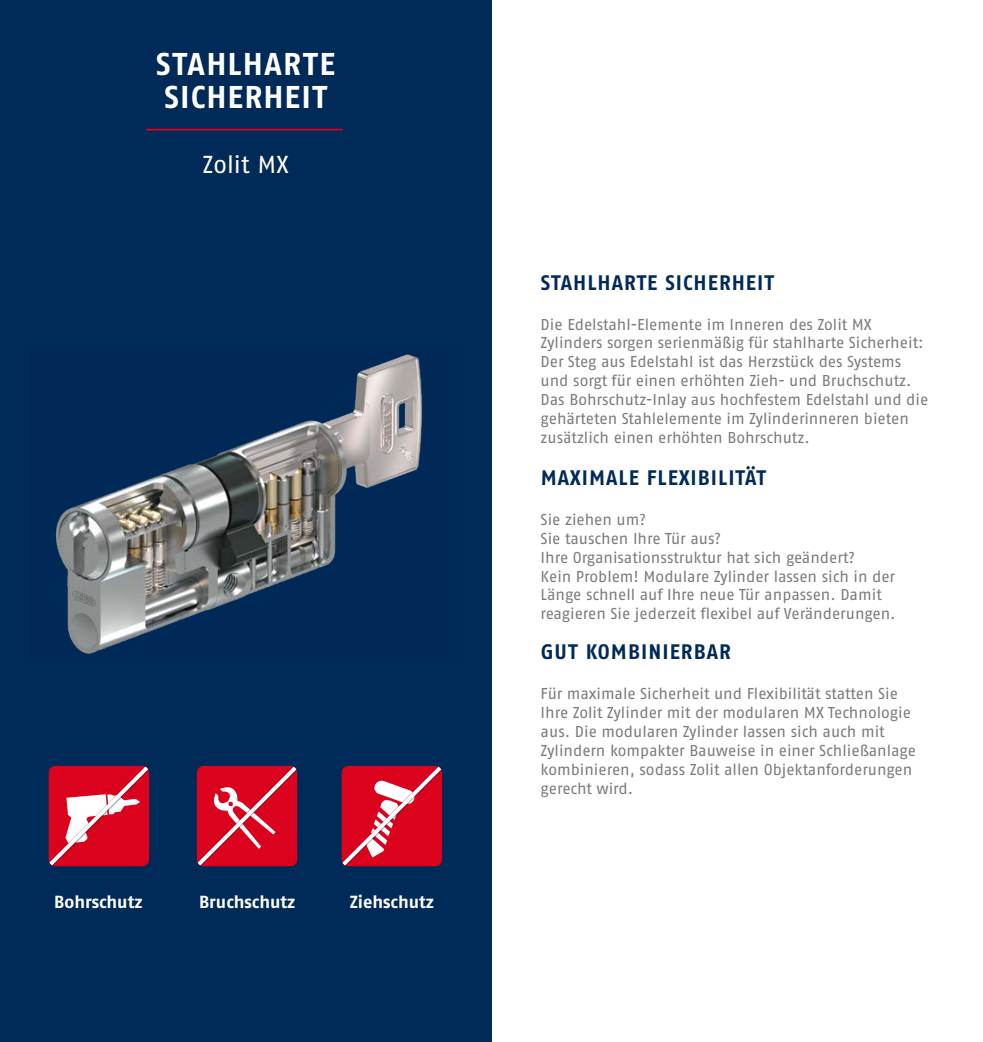
<style>
.page{position:relative;width:983px;height:1042px;background:#fff}
.page>*{position:absolute;margin:0;border:0;box-sizing:border-box;transform-origin:0 0}
.t1{font:700 31.5px/33.2px "ABUS Fago Pro";letter-spacing:.04em;color:#fff}
.t2{font:24.5px "ABUS Fago Pro";color:#fff}
.t3{font:700 21px "ABUS Fago Pro";letter-spacing:.05em;color:#002a58}
.t4{font:700 17.5px "ABUS Fago Pro";color:#fff}
.t5{font:15.75px/18.9px "ABUS Fago Pro";color:#7b7b7a}
</style>
<div class="page">
<div style="left:0;top:0;width:491px;height:1042px;background:#002a58"></div>
<hr style="left:146px;top:129px;width:197px;height:1px;background:#db021d">
<img style="left:55px;top:354px;width:367px;height:300px">
<svg style="left:48px;top:765px;width:101px;height:101px;background:#db3248"></svg>
<svg style="left:196px;top:765px;width:101px;height:101px;background:#d81f37"></svg>
<svg style="left:341px;top:765px;width:101px;height:101px;background:#da283f"></svg>
<h1 class="t1" style="left:156px;top:47px;width:180px">STAHLHARTE<br>SICHERHEIT</h1>
<h2 class="t2" style="left:202px;top:150px;width:88px">Zolit MX</h2>
<p class="t4" style="left:54px;top:891px;width:90px">Bohrschutz</p>
<p class="t4" style="left:199px;top:891px;width:98px">Bruchschutz</p>
<p class="t4" style="left:350px;top:891px;width:86px">Ziehschutz</p>
<h3 class="t3" style="left:540px;top:270px;width:235px">STAHLHARTE SICHERHEIT</h3>
<p class="t5" style="left:540px;top:314px;width:389px">Die Edelstahl-Elemente im Inneren des Zolit MX Zylinders sorgen serienmäßig für stahlharte Sicherheit:<br>Der Steg aus Edelstahl ist das Herzstück des Systems und sorgt für einen erhöhten Zieh- und Bruchschutz.<br>Das Bohrschutz-Inlay aus hochfestem Edelstahl und die gehärteten Stahlelemente im Zylinderinneren bieten zusätzlich einen erhöhten Bohrschutz.</p>
<h3 class="t3" style="left:540px;top:465px;width:227px">MAXIMALE FLEXIBILITÄT</h3>
<p class="t5" style="left:540px;top:510px;width:356px">Sie ziehen um?<br>Sie tauschen Ihre Tür aus?<br>Ihre Organisationsstruktur hat sich geändert?<br>Kein Problem! Modulare Zylinder lassen sich in der Länge schnell auf Ihre neue Tür anpassen. Damit reagieren Sie jederzeit flexibel auf Veränderungen.</p>
<h3 class="t3" style="left:540px;top:639px;width:192px">GUT KOMBINIERBAR</h3>
<p class="t5" style="left:540px;top:684px;width:376px">Für maximale Sicherheit und Flexibilität statten Sie Ihre Zolit Zylinder mit der modularen MX Technologie aus. Die modularen Zylinder lassen sich auch mit Zylindern kompakter Bauweise in einer Schließanlage kombinieren, sodass Zolit allen Objektanforderungen gerecht wird.</p>
</div>
